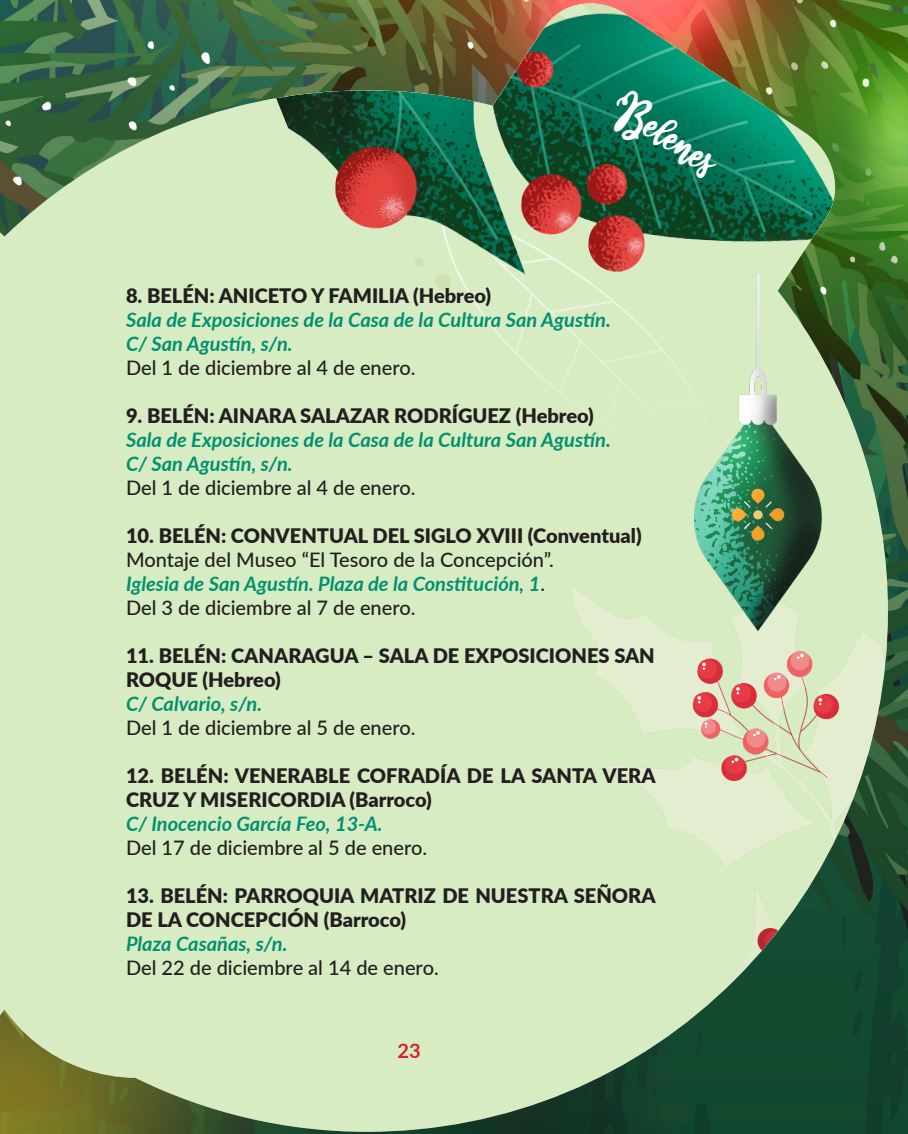
<style>
.page{position:relative;width:908px;height:1134px;background:#fff}
.page>*{position:absolute;margin:0;border:0;box-sizing:border-box;transform-origin:0 0}
.t1{font:26.6px "Calligraphy Stye";color:#fff}
.t2{font:900 20px/24px "Lato";color:#231f20}
.t3{font:italic 700 20px "Lato";color:#00916e}
.t4{font:500 20px "Lato";color:#231f20}
.t5{font:700 20px "Lato";color:#d1232a}
.s1{font-weight:500;font-style:normal;color:#231f20}
</style>
<div class="page">
<img style="left:0;top:0;width:907px;height:1134px">
<h1 class="t1" style="left:624px;top:92px;width:117px;rotate:33deg">Belenes</h1>
<p class="t2" style="left:126px;top:283px;width:366px">8. BELÉN: ANICETO Y FAMILIA (Hebreo)</p>
<p class="t3" style="left:126px;top:305px;width:486px">Sala de Exposiciones de la Casa de la Cultura San Agustín.</p>
<p class="t3" style="left:126px;top:329px;width:168px">C/ San Agustín, s/n.</p>
<p class="t4" style="left:126px;top:353px;width:291px">Del 1 de diciembre al 4 de enero.</p>
<p class="t2" style="left:126px;top:403px;width:469px">9. BELÉN: AINARA SALAZAR RODRÍGUEZ (Hebreo)</p>
<p class="t3" style="left:126px;top:425px;width:486px">Sala de Exposiciones de la Casa de la Cultura San Agustín.</p>
<p class="t3" style="left:126px;top:449px;width:168px">C/ San Agustín, s/n.</p>
<p class="t4" style="left:126px;top:473px;width:291px">Del 1 de diciembre al 4 de enero.</p>
<p class="t2" style="left:126px;top:523px;width:517px">10. BELÉN: CONVENTUAL DEL SIGLO XVIII (Conventual)</p>
<p class="t4" style="left:126px;top:545px;width:429px">Montaje del Museo “El Tesoro de la Concepción”.</p>
<p class="t3" style="left:126px;top:569px;width:420px">Iglesia de San Agustín. Plaza de la Constitución, 1<span class="s1">.</span></p>
<p class="t4" style="left:126px;top:593px;width:291px">Del 3 de diciembre al 7 de enero.</p>
<p class="t2" style="left:126px;top:643px;width:530px">11. BELÉN: CANARAGUA – SALA DE EXPOSICIONES SAN<br>ROQUE (Hebreo)</p>
<p class="t3" style="left:126px;top:689px;width:137px">C/ Calvario, s/n.</p>
<p class="t4" style="left:126px;top:713px;width:291px">Del 1 de diciembre al 5 de enero.</p>
<p class="t2" style="left:126px;top:763px;width:531px">12. BELÉN: VENERABLE COFRADÍA DE LA SANTA VERA<br>CRUZ Y MISERICORDIA (Barroco)</p>
<p class="t3" style="left:126px;top:809px;width:258px">C/ Inocencio García Feo, 13-A.</p>
<p class="t4" style="left:126px;top:833px;width:302px">Del 17 de diciembre al 5 de enero.</p>
<p class="t2" style="left:126px;top:883px;width:531px">13. BELÉN: PARROQUIA MATRIZ DE NUESTRA SEÑORA<br>DE LA CONCEPCIÓN (Barroco)</p>
<p class="t3" style="left:126px;top:929px;width:163px">Plaza Casañas, s/n.</p>
<p class="t4" style="left:126px;top:953px;width:314px">Del 22 de diciembre al 14 de enero.</p>
<p class="t5" style="left:397px;top:1036px;width:25px">23</p>
</div>
